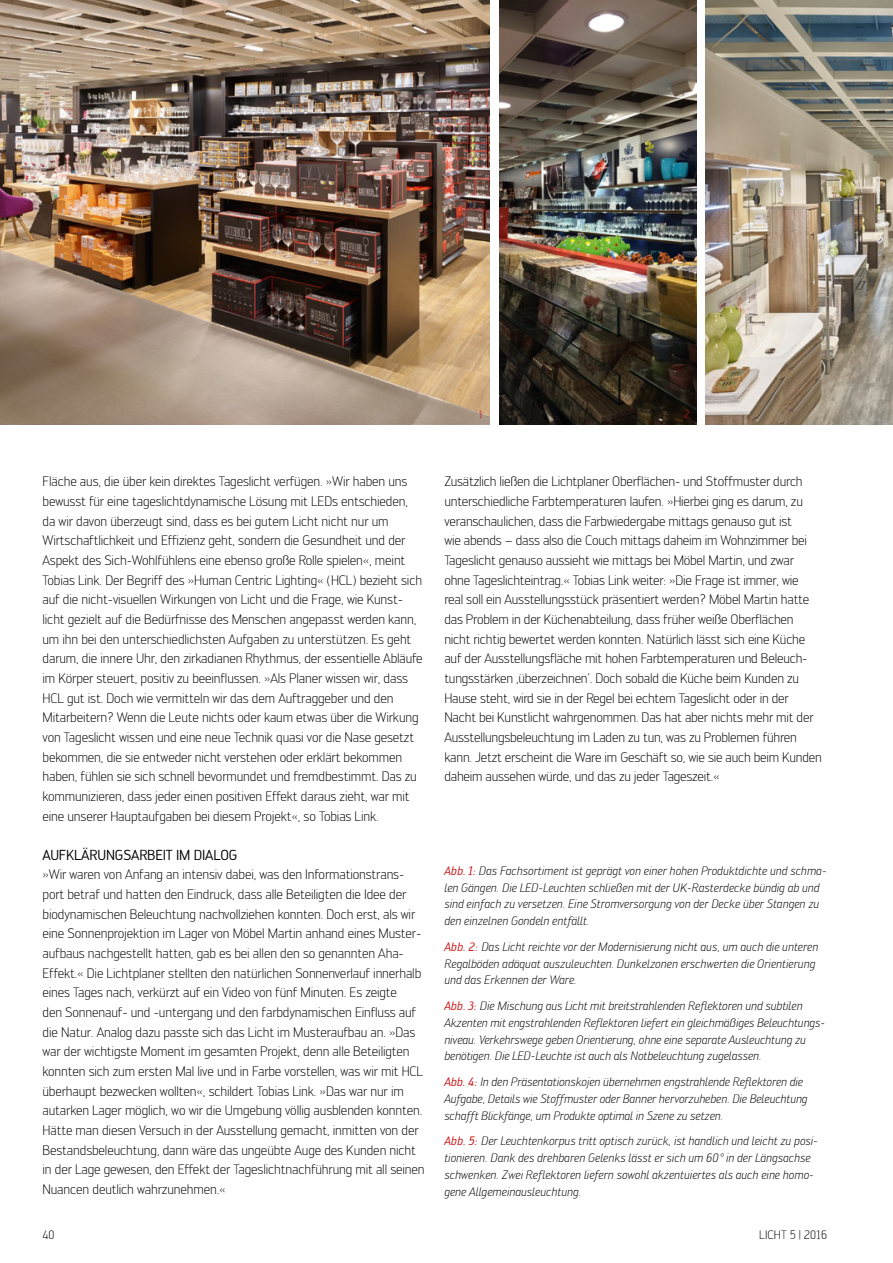
<style>
.page{position:relative;width:893px;height:1263px;background:#fff}
.page>*{position:absolute;margin:0;border:0;box-sizing:border-box;transform-origin:0 0}
.t1{font:14.25px "Engel";letter-spacing:-.01em;color:#000}
.t2{font:300 13.5px/19.6px "Engel";letter-spacing:-.01em;color:#000}
.t3{font:italic 300 12px/16.8px "Engel";color:#000}
.t4{font:300 12px "Engel";color:#000}
.t5{font:300 10.5px "Engel";color:#cd1316}
.s1{font-weight:400;color:#cd1316}
</style>
<div class="page">
<img style="left:705px;top:0;width:188px;height:424px">
<img style="left:0;top:0;width:490px;height:424px">
<img style="left:500px;top:0;width:197px;height:424px">
<p class="t5" style="left:478px;top:408px;width:6px">1</p>
<p class="t5" style="left:684px;top:408px;width:7px">2</p>
<p class="t2" style="left:43px;top:472px;width:382px">Fläche aus, die über kein direktes Tageslicht verfügen. »Wir haben uns bewusst für eine tageslichtdynamische Lösung mit LEDs entschieden, da wir davon überzeugt sind, dass es bei gutem Licht nicht nur um Wirtschaftlichkeit und Effizienz geht, sondern die Gesundheit und der Aspekt des Sich-Wohlfühlens eine ebenso große Rolle spielen«, meint Tobias Link. Der Begriff des »Human Centric Lighting« (HCL) bezieht sich auf die nicht-visuellen Wirkungen von Licht und die Frage, wie Kunst&shy;licht gezielt auf die Bedürfnisse des Menschen angepasst werden kann, um ihn bei den unterschiedlichsten Aufgaben zu unterstützen. Es geht darum, die innere Uhr, den zirkadianen Rhythmus, der essentielle Abläufe im Körper steuert, positiv zu beeinflussen. »Als Planer wissen wir, dass HCL gut ist. Doch wie vermitteln wir das dem Auftraggeber und den Mitarbeitern? Wenn die Leute nichts oder kaum etwas über die Wirkung von Tageslicht wissen und eine neue Technik quasi vor die Nase gesetzt bekommen, die sie entweder nicht verstehen oder erklärt bekommen haben, fühlen sie sich schnell bevormundet und fremdbestimmt. Das zu kommunizieren, dass jeder einen positiven Effekt daraus zieht, war mit eine unserer Hauptaufgaben bei diesem Projekt«, so Tobias Link.</p>
<p class="t1" style="left:43px;top:846px;width:9px">AUFKL</p>
<p class="t1" style="left:81px;top:846px;width:18px">ÄRUNGSAR</p>
<p class="t1" style="left:147px;top:846px;width:90px">BEIT IM DIALOG</p>
<p class="t2" style="left:43px;top:865px;width:384px">»Wir waren von Anfang an intensiv dabei, was den Informationstrans&shy;port betraf und hatten den Eindruck, dass alle Beteiligten die Idee der biodynamischen Beleuchtung nachvollziehen konnten. Doch erst, als wir eine Sonnenprojektion im Lager von Möbel Martin anhand eines Muster&shy;aufbaus nachgestellt hatten, gab es bei allen den so genannten Aha-Effekt.« Die Lichtplaner stellten den natürlichen Sonnenverlauf innerhalb eines Tages nach, verkürzt auf ein Video von fünf Minuten. Es zeigte<br>den Sonnenauf- und -untergang und den farbdynamischen Einfluss auf die Natur. Analog dazu passte sich das Licht im Musteraufbau an. »Das war der wichtigste Moment im gesamten Projekt, denn alle Beteiligten konnten sich zum ersten Mal live und in Farbe vorstellen, was wir mit HCL überhaupt bezwecken wollten«, schildert Tobias Link. »Das war nur im autarken Lager möglich, wo wir die Umgebung völlig ausblenden konnten.<br>Hätte man diesen Versuch in der Ausstellung gemacht, inmitten von der Bestandsbeleuchtung, dann wäre das ungeübte Auge des Kunden nicht in der Lage gewesen, den Effekt der Tageslichtnachführung mit all seinen Nuancen deutlich wahrzunehmen.«</p>
<p class="t2" style="left:444px;top:472px;width:379px">Zusätzlich ließen die Lichtplaner Oberflächen- und Stoffmuster durch unterschiedliche Farbtemperaturen laufen. »Hierbei ging es darum, zu veranschaulichen, dass die Farbwiedergabe mittags genauso gut ist<br>wie abends – dass also die Couch mittags daheim im Wohnzimmer bei Tageslicht genauso aussieht wie mittags bei Möbel Martin, und zwar ohne Tageslichteintrag.« Tobias Link weiter: »Die Frage ist immer, wie<br>real soll ein Ausstellungsstück präsentiert werden? Möbel Martin hatte das Problem in der Küchenabteilung, dass früher weiße Oberflächen nicht richtig bewertet werden konnten. Natürlich lässt sich eine Küche auf der Ausstellungsfläche mit hohen Farbtemperaturen und Beleuch&shy;tungsstärken ‚überzeichnen’. Doch sobald die Küche beim Kunden zu Hause steht, wird sie in der Regel bei echtem Tageslicht oder in der Nacht bei Kunstlicht wahrgenommen. Das hat aber nichts mehr mit der Ausstellungsbeleuchtung im Laden zu tun, was zu Problemen führen kann. Jetzt erscheint die Ware im Geschäft so, wie sie auch beim Kunden daheim aussehen würde, und das zu jeder Tageszeit.«</p>
<p class="t3" style="left:444px;top:862px;width:384px"><span class="s1">Abb. 1:</span> Das Fachsortiment ist geprägt von einer hohen Produktdichte und schma&shy;len Gängen. Die LED-Leuchten schließen mit der UK-Rasterdecke bündig ab und sind einfach zu versetzen. Eine Stromversorgung von der Decke über Stangen zu den einzelnen Gondeln entfällt.</p>
<p class="t3" style="left:444px;top:938px;width:376px"><span class="s1">Abb. 2:</span> Das Licht reichte vor der Modernisierung nicht aus, um auch die unteren<br>Regalböden adäquat auszuleuchten. Dunkelzonen erschwerten die Orientierung und das Erkennen der Ware.</p>
<p class="t3" style="left:444px;top:997px;width:382px"><span class="s1">Abb. 3:</span> Die Mischung aus Licht mit breitstrahlenden Reflektoren und subtilen Akzenten mit engstrahlenden Reflektoren liefert ein gleichmäßiges Beleuchtungs&shy;niveau. Verkehrswege geben Orientierung, ohne eine separate Ausleuchtung zu benötigen. Die LED-Leuchte ist auch als Notbeleuchtung zugelassen.</p>
<p class="t3" style="left:444px;top:1073px;width:365px"><span class="s1">Abb. 4:</span> In den Präsentationskojen übernehmen engstrahlende Reflektoren die<br>Aufgabe, Details wie Stoffmuster oder Banner hervorzuheben. Die Beleuchtung schafft Blickfänge, um Produkte optimal in Szene zu setzen.</p>
<p class="t3" style="left:444px;top:1132px;width:375px"><span class="s1">Abb. 5:</span> Der Leuchtenkorpus tritt optisch zurück, ist handlich und leicht zu posi&shy;tionieren. Dank des drehbaren Gelenks lässt er sich um 60° in der Längsachse schwenken. Zwei Reflektoren liefern sowohl akzentuiertes als auch eine homo&shy;gene Allgemeinausleuchtung.</p>
<p class="t4" style="left:43px;top:1227px;width:13px">40</p>
<p class="t4" style="left:759px;top:1227px;width:69px">LICHT 5 | 2016</p>
</div>
